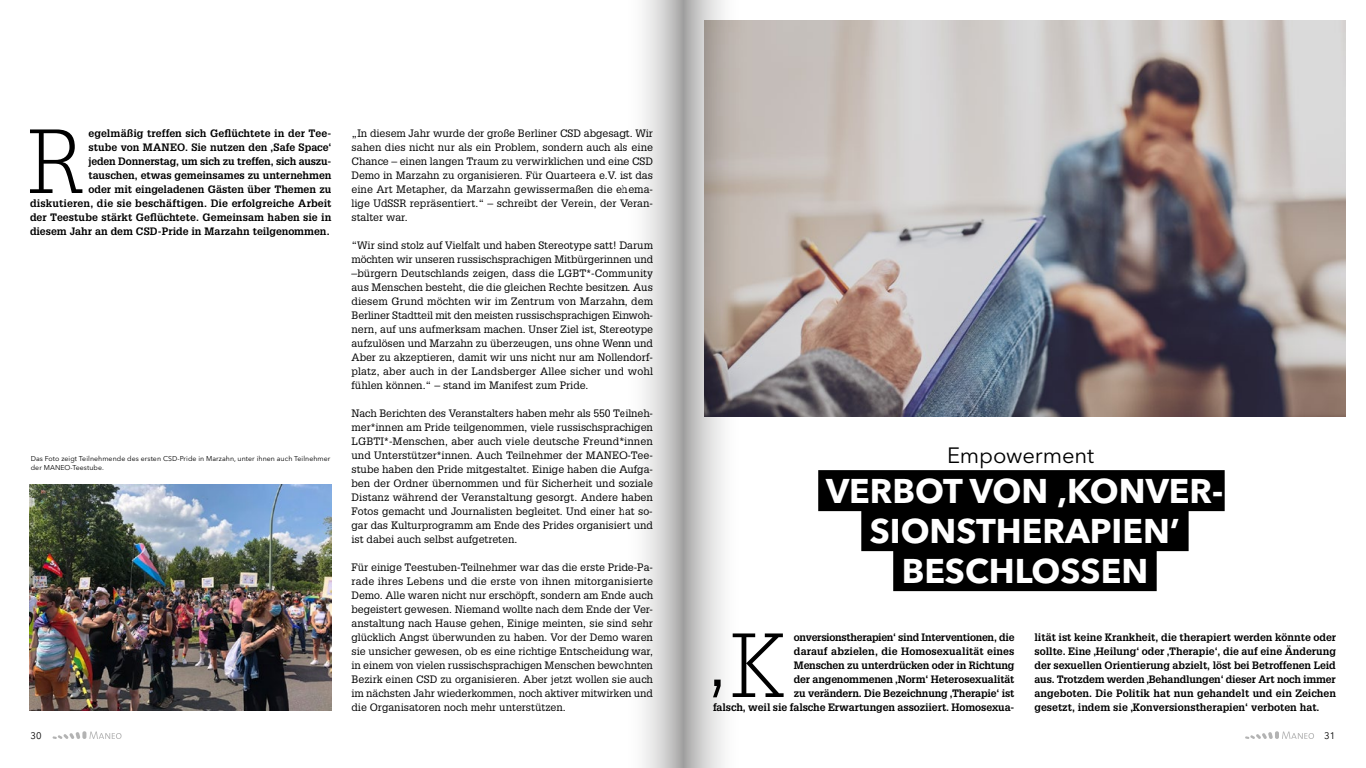
<style>
.page{position:relative;width:1366px;height:768px;background:#fff}
.page>*{position:absolute;margin:0;border:0;box-sizing:border-box;transform-origin:0 0}
.t1{font:300 88.7px "Glypha LT Std";color:#000}
.t2{font:700 34px/40px "Avenir Next LT Pro";color:#fff;text-align:center}
.t3{font:22px "Avenir Next LT Pro";letter-spacing:-.005em;color:#000}
.t4{font:10.5px/14px "Glypha LT Std";color:#000;text-align:justify}
.t5{font:700 10.5px/14px "Glypha LT Std";letter-spacing:-.005em;color:#000;text-align:right}
.t6{font:9.5px "Avenir Next LT Pro";color:#000}
.t7{font:7px/9px "Avenir Next LT Pro";letter-spacing:.01em;color:#000}
</style>
<div class="page">
<img style="left:30px;top:485px;width:302px;height:226px">
<img style="left:743px;top:20px;width:602px;height:397px">
<div style="left:818px;top:470px;width:407px;height:41px;background:#000"></div>
<div style="left:861px;top:510px;width:328px;height:41px;background:#000"></div>
<div style="left:893px;top:550px;width:264px;height:41px;background:#000"></div>
<svg style="left:1245px;top:731px;width:69px;height:8px"></svg>
<svg style="left:53px;top:731px;width:69px;height:8px"></svg>
<svg style="left:683px;top:0;width:60px;height:768px"></svg>
<svg style="left:643px;top:0;width:40px;height:768px;background:#d2d1d1"></svg>
<p class="t5" style="left:30px;top:126px;width:303px">egelmäßig treffen sich Geflüchtete in der Tee-<br>stube von MANEO. Sie nutzen den ‚Safe Space‘<br>jeden Donnerstag, um sich zu treffen, sich auszu-<br>tauschen, etwas gemeinsames zu unternehmen<br>oder mit eingeladenen Gästen über Themen zu diskutieren, die sie beschäftigen. Die erfolgreiche Arbeit der Teestube stärkt Geflüchtete. Gemeinsam haben sie in diesem Jahr an dem CSD-Pride in Marzahn teilgenommen.</p>
<h1 class="t1" style="left:28px;top:111px;width:57px">R</h1>
<p class="t7" style="left:31px;top:454px;width:301px">Das Foto zeigt Teilnehmende des ersten CSD-Pride in Marzahn, unter ihnen auch Teilnehmer der MANEO-Teestube.</p>
<p class="t4" style="left:352px;top:126px;width:303px">„In diesem Jahr wurde der große Berliner CSD abgesagt. Wir sahen dies nicht nur als ein Problem, sondern auch als eine Chance – einen langen Traum zu verwirklichen und eine CSD Demo in Marzahn zu organisieren. Für Quarteera e.V. ist das eine Art Metapher, da Marzahn gewissermaßen die ehema&shy;lige UdSSR repräsentiert.“ – schreibt der Verein, der Veran&shy;stalter war.</p>
<p class="t4" style="left:352px;top:238px;width:303px">“Wir sind stolz auf Vielfalt und haben Stereotype satt! Darum möchten wir unseren russischsprachigen Mitbürgerinnen und –bürgern Deutschlands zeigen, dass die LGBT*-Community aus Menschen besteht, die die gleichen Rechte besitzen. Aus diesem Grund möchten wir im Zentrum von Marzahn, dem Berliner Stadtteil mit den meisten russischsprachigen Einwoh&shy;nern, auf uns aufmerksam machen. Unser Ziel ist, Stereotype aufzulösen und Marzahn zu überzeugen, uns ohne Wenn und Aber zu akzeptieren, damit wir uns nicht nur am Nollendorf&shy;platz, aber auch in der Landsberger Allee sicher und wohl fühlen können.“ – stand im Manifest zum Pride.</p>
<p class="t4" style="left:352px;top:406px;width:303px">Nach Berichten des Veranstalters haben mehr als 550 Teilneh&shy;mer*innen am Pride teilgenommen, viele russischsprachigen LGBTI*-Menschen, aber auch viele deutsche Freund*innen und Unterstützer*innen. Auch Teilnehmer der MANEO-Tee&shy;stube haben den Pride mitgestaltet. Einige haben die Aufga&shy;ben der Ordner übernommen und für Sicherheit und soziale Distanz während der Veranstaltung gesorgt. Andere haben Fotos gemacht und Journalisten begleitet. Und einer hat so&shy;gar das Kulturprogramm am Ende des Prides organisiert und ist dabei auch selbst aufgetreten.</p>
<p class="t4" style="left:352px;top:560px;width:303px">Für einige Teestuben-Teilnehmer war das die erste Pride-Pa&shy;rade ihres Lebens und die erste von ihnen mitorganisierte Demo. Alle waren nicht nur erschöpft, sondern am Ende auch begeistert gewesen. Niemand wollte nach dem Ende der Ver&shy;anstaltung nach Hause gehen, Einige meinten, sie sind sehr glücklich Angst überwunden zu haben. Vor der Demo waren sie unsicher gewesen, ob es eine richtige Entscheidung war, in einem von vielen russischsprachigen Menschen bewohnten Bezirk einen CSD zu organisieren. Aber jetzt wollen sie auch im nächsten Jahr wiederkommen, noch aktiver mitwirken und die Organisatoren noch mehr unterstützen.</p>
<h3 class="t3" style="left:947px;top:442px;width:148px">Empowerment</h3>
<h2 class="t2" style="left:826px;top:470px;width:399px">VERBOT VON ‚KONVER-<br>SIONSTHERAPIEN’<br>BESCHLOSSEN</h2>
<p class="t5" style="left:713px;top:630px;width:303px">onversionstherapien‘ sind Interventionen, die<br>darauf abzielen, die Homosexualität eines<br>Menschen zu unterdrücken oder in Richtung<br>der angenommenen ‚Norm‘ Heterosexualität<br>zu verändern. Die Bezeichnung ‚Therapie‘ ist<br>falsch, weil sie falsche Erwartungen assoziiert. Homosexua-</p>
<p class="t5" style="left:1034px;top:630px;width:303px;text-align:justify">lität ist keine Krankheit, die therapiert werden könnte oder sollte. Eine ‚Heilung‘ oder ‚Therapie‘, die auf eine Änderung der sexuellen Orientierung abzielt, löst bei Betroffenen Leid aus. Trotzdem werden ‚Behandlungen‘ dieser Art noch immer angeboten. Die Politik hat nun gehandelt und ein Zeichen gesetzt, indem sie ‚Konversionstherapien‘ verboten hat.</p>
<h1 class="t1" style="left:704px;top:610px;width:82px">‚K</h1>
<p class="t6" style="left:31px;top:730px;width:13px">30</p>
<p class="t6" style="left:1324px;top:730px;width:13px">31</p>
</div>
